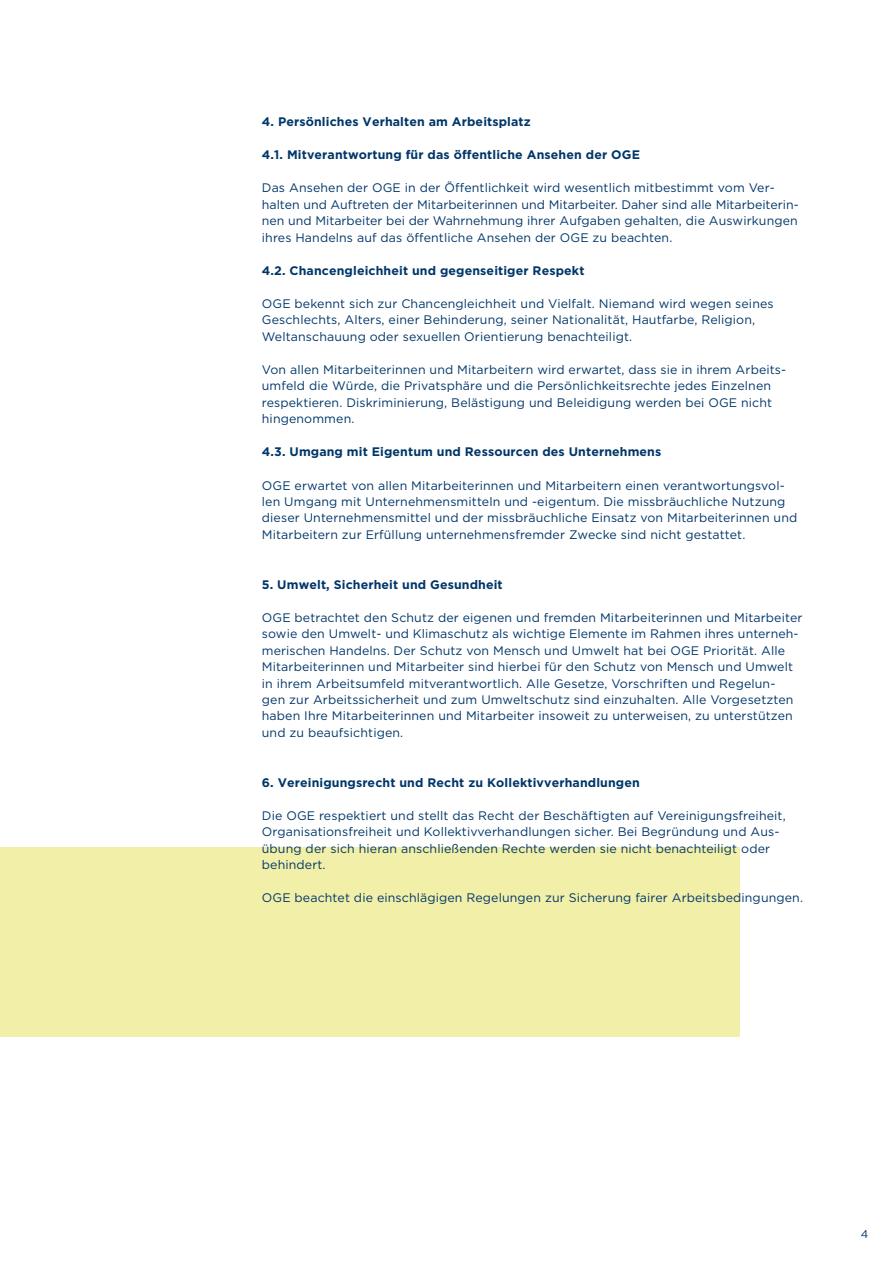
<style>
.page{position:relative;width:893px;height:1263px;background:#fff}
.page>*{position:absolute;margin:0;border:0;box-sizing:border-box;transform-origin:0 0}
.t1{font:12.3px/16.5px "Gotham";letter-spacing:.01em;color:#003669}
.t2{font:700 12.3px "Gotham";letter-spacing:.01em;color:#003669}
.t3{font:11.25px "Gotham";color:#003669}
</style>
<div class="page">
<div style="left:0;top:847px;width:740px;height:189px;background:#f1efa8"></div>
<p class="t2" style="left:262px;top:115px;width:270px">4. Persönliches Verhalten am Arbeitsplatz</p>
<p class="t2" style="left:262px;top:148px;width:380px">4.1. Mitverantwortung für das öffentliche Ansehen der OGE</p>
<p class="t1" style="left:262px;top:180px;width:538px">Das Ansehen der OGE in der Öffentlichkeit wird wesentlich mitbestimmt vom Ver&shy;halten und Auftreten der Mitarbeiterinnen und Mitarbeiter. Daher sind alle Mitarbeiterin&shy;nen und Mitarbeiter bei der Wahrnehmung ihrer Aufgaben gehalten, die Auswirkungen ihres Handelns auf das öffentliche Ansehen der OGE zu beachten.</p>
<p class="t2" style="left:262px;top:263px;width:324px">4.2. Chancengleichheit und gegenseitiger Respekt</p>
<p class="t1" style="left:262px;top:295px;width:513px">OGE bekennt sich zur Chancengleichheit und Vielfalt. Niemand wird wegen seines<br>Geschlechts, Alters, einer Behinderung, seiner Nationalität, Hautfarbe, Religion,<br>Weltanschauung oder sexuellen Orientierung benachteiligt.</p>
<p class="t1" style="left:262px;top:361px;width:526px">Von allen Mitarbeiterinnen und Mitarbeitern wird erwartet, dass sie in ihrem Arbeits&shy;umfeld die Würde, die Privatsphäre und die Persönlichkeitsrechte jedes Einzelnen respektieren. Diskriminierung, Belästigung und Beleidigung werden bei OGE nicht hingenommen.</p>
<p class="t2" style="left:262px;top:445px;width:401px">4.3. Umgang mit Eigentum und Ressourcen des Unternehmens</p>
<p class="t1" style="left:262px;top:477px;width:537px">OGE erwartet von allen Mitarbeiterinnen und Mitarbeitern einen verantwortungsvol&shy;len Umgang mit Unternehmensmitteln und -eigentum. Die missbräuchliche Nutzung dieser Unternehmensmittel und der missbräuchliche Einsatz von Mitarbeiterinnen und Mitarbeitern zur Erfüllung unternehmensfremder Zwecke sind nicht gestattet.</p>
<p class="t2" style="left:262px;top:577px;width:242px">5. Umwelt, Sicherheit und Gesundheit</p>
<p class="t1" style="left:262px;top:609px;width:542px">OGE betrachtet den Schutz der eigenen und fremden Mitarbeiterinnen und Mitarbeiter sowie den Umwelt- und Klimaschutz als wichtige Elemente im Rahmen ihres unterneh&shy;merischen Handelns. Der Schutz von Mensch und Umwelt hat bei OGE Priorität. Alle Mitarbeiterinnen und Mitarbeiter sind hierbei für den Schutz von Mensch und Umwelt in ihrem Arbeitsumfeld mitverantwortlich. Alle Gesetze, Vorschriften und Regelun-<br>gen zur Arbeitssicherheit und zum Umweltschutz sind einzuhalten. Alle Vorgesetzten haben Ihre Mitarbeiterinnen und Mitarbeiter insoweit zu unterweisen, zu unterstützen und zu beaufsichtigen.</p>
<p class="t2" style="left:262px;top:775px;width:379px">6. Vereinigungsrecht und Recht zu Kollektivverhandlungen</p>
<p class="t1" style="left:262px;top:807px;width:525px">Die OGE respektiert und stellt das Recht der Beschäftigten auf Vereinigungsfreiheit, Organisationsfreiheit und Kollektivverhandlungen sicher. Bei Begründung und Aus&shy;übung der sich hieran anschließenden Rechte werden sie nicht benachteiligt oder behindert.</p>
<p class="t1" style="left:262px;top:889px;width:543px">OGE beachtet die einschlägigen Regelungen zur Sicherung fairer Arbeitsbedingungen.</p>
<p class="t3" style="left:861px;top:1227px;width:9px">4</p>
</div>
